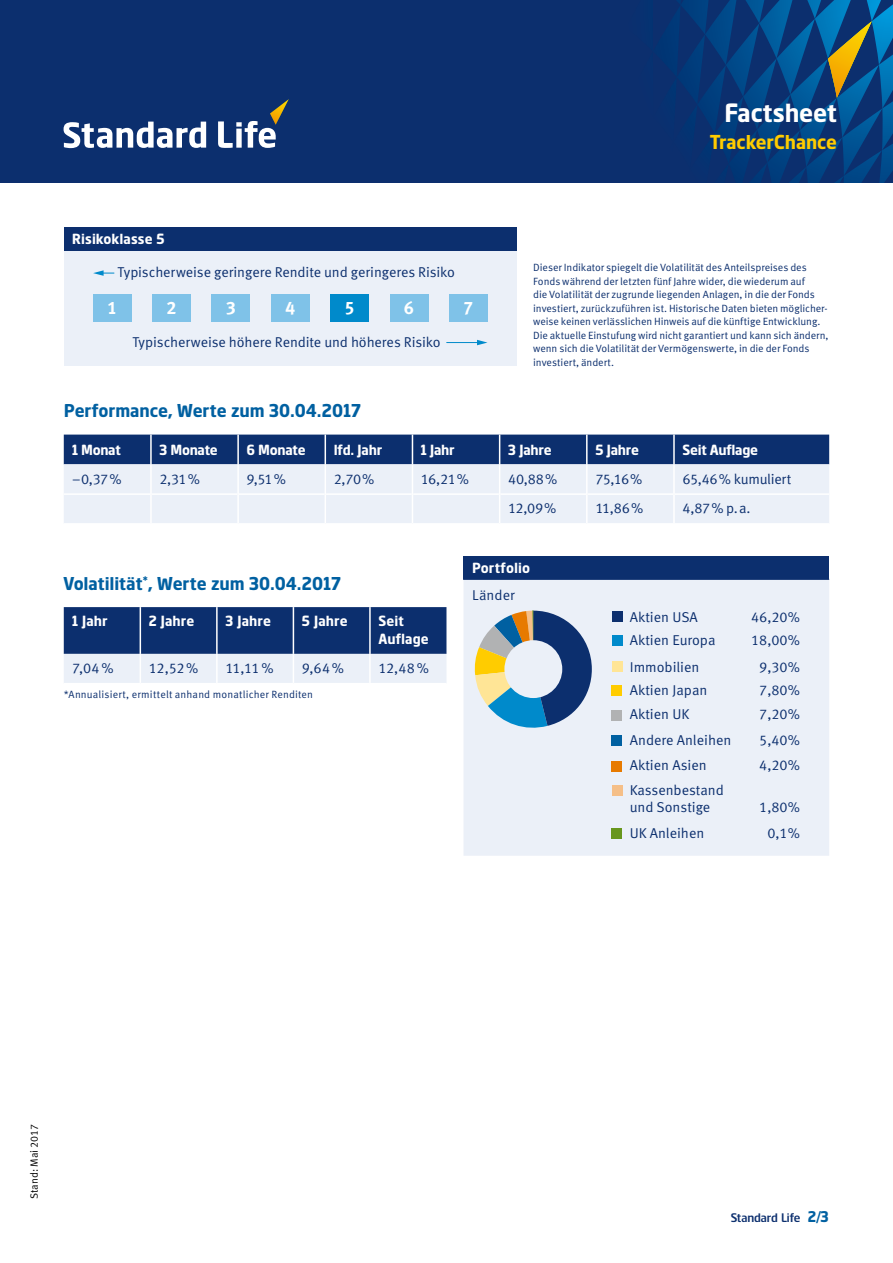
<style>
.page{position:relative;width:893px;height:1263px;background:#fff}
.page>*{position:absolute;margin:0;border:0;box-sizing:border-box;transform-origin:0 0}
.t1{font:700 25.5px "Standard Life";letter-spacing:-.005em;color:#fff}
.t2{font:700 19.5px "Standard Life";letter-spacing:-.005em;color:#fc0}
.t3{font:700 18px "Standard Life";color:#0060a1}
.t4{font:700 18px "Meta Standard Life Pro TF";color:#fff}
.t5{font:14.25px/17.1px "Meta Standard Life Pro TF Norm";letter-spacing:-.005em;color:#0c2f6e}
.t6{font:700 14.25px/18px "Standard Life";color:#fff}
.t7{font:12px "Standard Life";color:#0c2f6e}
.t8{font:10.5px/13.5px "Meta Standard Life Pro TF Norm";letter-spacing:-.005em;color:#0c2f6e}
.t9{font:10.5px "Meta Standard Life Pro TF Norm";letter-spacing:.015em;color:#0c2f6e}
.t10{font:10.5px "Meta Standard Life Pro TF Norm";color:#000}
.s1{font-weight:700;font-size:15px;color:#0060a1}
</style>
<div class="page">
<div style="left:0;top:0;width:893px;height:183px;background:#0c2f6e"></div>
<svg style="left:658px;top:0;width:235px;height:183px"></svg>
<svg style="left:828px;top:21px;width:44px;height:77px"></svg>
<svg style="left:64px;top:122px;width:142px;height:26px"></svg>
<svg style="left:218px;top:99px;width:71px;height:49px"></svg>
<div style="left:64px;top:464px;width:765px;height:59px;background:#ebf0f8"></div>
<hr style="left:64px;top:493px;width:86px;height:2px;background:#fff">
<hr style="left:152px;top:493px;width:85px;height:2px;background:#fff">
<hr style="left:239px;top:493px;width:86px;height:2px;background:#fff">
<hr style="left:326px;top:493px;width:86px;height:2px;background:#fff">
<hr style="left:413px;top:493px;width:86px;height:2px;background:#fff">
<hr style="left:500px;top:493px;width:86px;height:2px;background:#fff">
<hr style="left:588px;top:493px;width:85px;height:2px;background:#fff">
<hr style="left:150px;top:464px;width:2px;height:30px;background:#fff">
<hr style="left:150px;top:494px;width:2px;height:29px;background:#fff">
<hr style="left:237px;top:464px;width:2px;height:30px;background:#fff">
<hr style="left:237px;top:494px;width:2px;height:29px;background:#fff">
<hr style="left:325px;top:464px;width:1px;height:30px;background:#fff">
<svg style="left:325px;top:494px;width:1px;height:29px"></svg>
<hr style="left:412px;top:464px;width:1px;height:30px;background:#fff">
<svg style="left:412px;top:494px;width:1px;height:29px"></svg>
<hr style="left:586px;top:464px;width:2px;height:30px;background:#fff">
<hr style="left:586px;top:494px;width:2px;height:29px;background:#fff">
<div style="left:64px;top:435px;width:765px;height:29px;background:#0c2f6e"></div>
<hr style="left:499px;top:464px;width:1px;height:30px;background:#fff">
<svg style="left:499px;top:494px;width:1px;height:29px"></svg>
<hr style="left:675px;top:493px;width:154px;height:2px;background:#fff">
<hr style="left:673px;top:435px;width:2px;height:29px;background:#fff">
<hr style="left:673px;top:464px;width:2px;height:30px;background:#fff">
<hr style="left:673px;top:494px;width:2px;height:29px;background:#fff">
<div style="left:463px;top:556px;width:366px;height:23px;background:#0c2f6e"></div>
<div style="left:464px;top:580px;width:365px;height:276px;background:#ebf0f8"></div>
<hr style="left:463px;top:579px;width:366px;height:1px;background:#0c2f6e">
<div style="left:612px;top:828px;width:10px;height:11px;background:#67961d"></div>
<div style="left:612px;top:785px;width:10px;height:10px;background:#f5bf88"></div>
<div style="left:612px;top:611px;width:10px;height:11px;background:#0c2f6e"></div>
<div style="left:612px;top:635px;width:10px;height:11px;background:#008acb"></div>
<div style="left:612px;top:661px;width:10px;height:11px;background:#ffe596"></div>
<div style="left:612px;top:685px;width:10px;height:10px;background:#fc0"></div>
<div style="left:612px;top:710px;width:10px;height:10px;background:#b1b2b3"></div>
<div style="left:612px;top:735px;width:10px;height:10px;background:#0060a1"></div>
<div style="left:612px;top:761px;width:10px;height:10px;background:#e77a00"></div>
<svg style="left:474px;top:611px;width:118px;height:120px;background:#7a94a2"></svg>
<div style="left:504px;top:640px;width:58px;height:58px;background:#ebf0f8;border-radius:50%"></div>
<div style="left:64px;top:228px;width:452px;height:23px;background:#0c2f6e"></div>
<div style="left:64px;top:251px;width:452px;height:115px;background:#ebf0f8"></div>
<div style="left:93px;top:294px;width:38px;height:27px;background:#7fc2e8"></div>
<div style="left:449px;top:294px;width:38px;height:27px;background:#7fc2e8"></div>
<div style="left:390px;top:294px;width:38px;height:27px;background:#7fc2e8"></div>
<div style="left:331px;top:294px;width:38px;height:27px;background:#008acb"></div>
<div style="left:271px;top:294px;width:38px;height:27px;background:#7fc2e8"></div>
<div style="left:212px;top:294px;width:38px;height:27px;background:#7fc2e8"></div>
<div style="left:152px;top:294px;width:39px;height:27px;background:#7fc2e8"></div>
<svg style="left:93px;top:270px;width:21px;height:6px"></svg>
<svg style="left:477px;top:340px;width:10px;height:5px"></svg>
<hr style="left:447px;top:342px;width:32px;height:1px;background:#008acb">
<svg style="left:64px;top:607px;width:382px;height:76px;background:#647ba4"></svg>
<hr style="left:369px;top:654px;width:2px;height:29px;background:#fff">
<h3 class="t6" style="left:72px;top:230px;width:94px">Risikoklasse 5</h3>
<h3 class="t5" style="left:117px;top:263px;width:339px">Typischerweise geringere Rendite und geringeres Risiko</h3>
<h3 class="t4" style="left:107px;top:294px;width:12px">1</h3>
<h3 class="t4" style="left:166px;top:294px;width:12px">2</h3>
<h3 class="t4" style="left:226px;top:294px;width:12px">3</h3>
<h3 class="t4" style="left:285px;top:294px;width:12px">4</h3>
<h3 class="t4" style="left:345px;top:294px;width:12px">5</h3>
<h3 class="t4" style="left:404px;top:294px;width:12px">6</h3>
<h3 class="t4" style="left:463px;top:294px;width:12px">7</h3>
<h3 class="t5" style="left:132px;top:333px;width:310px">Typischerweise höhere Rendite und höheres Risiko</h3>
<h1 class="t1" style="left:724px;top:97px;width:114px">Factsheet</h1>
<h2 class="t2" style="left:710px;top:130px;width:128px">TrackerChance</h2>
<p class="t8" style="left:533px;top:260px;width:297px">Dieser Indikator spiegelt die Volatilität des Anteilspreises des Fonds während der letzten fünf Jahre wider, die wiederum auf<br>die Volatilität der zugrunde liegenden Anlagen, in die der Fonds investiert, zurückzuführen ist. Historische Daten bieten möglicher&shy;weise keinen verlässlichen Hinweis auf die künftige Entwicklung.<br>Die aktuelle Einstufung wird nicht garantiert und kann sich ändern, wenn sich die Volatilität der Vermögenswerte, in die der Fonds investiert, ändert.</p>
<h3 class="t3" style="left:64px;top:400px;width:299px">Performance, Werte zum 30.04.2017</h3>
<h3 class="t6" style="left:72px;top:440px;width:50px">1 Monat</h3>
<h3 class="t6" style="left:159px;top:440px;width:60px">3 Monate</h3>
<h3 class="t6" style="left:247px;top:440px;width:60px">6 Monate</h3>
<h3 class="t6" style="left:334px;top:440px;width:50px">lfd. Jahr</h3>
<h3 class="t6" style="left:421px;top:440px;width:35px">1 Jahr</h3>
<h3 class="t6" style="left:508px;top:440px;width:45px">3 Jahre</h3>
<h3 class="t6" style="left:595px;top:440px;width:45px">5 Jahre</h3>
<h3 class="t6" style="left:682px;top:440px;width:77px">Seit Auflage</h3>
<h3 class="t5" style="left:72px;top:469px;width:51px">–0,37%</h3>
<h3 class="t5" style="left:159px;top:469px;width:42px">2,31%</h3>
<h3 class="t5" style="left:247px;top:469px;width:41px">9,51%</h3>
<h3 class="t5" style="left:334px;top:469px;width:42px">2,70%</h3>
<h3 class="t5" style="left:421px;top:469px;width:50px">16,21%</h3>
<h3 class="t5" style="left:508px;top:469px;width:51px">40,88%</h3>
<h3 class="t5" style="left:595px;top:469px;width:49px">75,16%</h3>
<h3 class="t5" style="left:682px;top:469px;width:110px">65,46% kumuliert</h3>
<h3 class="t5" style="left:508px;top:499px;width:50px">12,09%</h3>
<h3 class="t5" style="left:595px;top:499px;width:49px">11,86%</h3>
<h3 class="t5" style="left:682px;top:499px;width:70px">4,87% p.a.</h3>
<h3 class="t3" style="left:64px;top:572px;width:279px">Volatilität<sup>*</sup>, Werte zum 30.04.2017</h3>
<h3 class="t6" style="left:72px;top:612px;width:37px">1 Jahr</h3>
<h3 class="t6" style="left:149px;top:612px;width:47px">2 Jahre</h3>
<h3 class="t6" style="left:225px;top:612px;width:47px">3 Jahre</h3>
<h3 class="t6" style="left:302px;top:612px;width:47px">5 Jahre</h3>
<h3 class="t6" style="left:378px;top:612px;width:52px">Seit<br>Auflage</h3>
<h3 class="t5" style="left:72px;top:659px;width:43px">7,04%</h3>
<h3 class="t5" style="left:149px;top:659px;width:51px">12,52%</h3>
<h3 class="t5" style="left:225px;top:659px;width:50px">11,11 %</h3>
<h3 class="t5" style="left:302px;top:659px;width:44px">9,64%</h3>
<h3 class="t5" style="left:378px;top:659px;width:52px">12,48%</h3>
<p class="t9" style="left:64px;top:686px;width:251px">*Annualisiert, ermittelt anhand monatlicher Renditen</p>
<h3 class="t6" style="left:472px;top:558px;width:59px">Portfolio</h3>
<h3 class="t5" style="left:472px;top:586px;width:44px">Länder</h3>
<h3 class="t5" style="left:630px;top:607px;width:69px">Aktien USA</h3>
<h3 class="t5" style="left:751px;top:607px;width:50px">46,20%</h3>
<h3 class="t5" style="left:630px;top:631px;width:87px">Aktien Europa</h3>
<h3 class="t5" style="left:751px;top:631px;width:50px">18,00%</h3>
<h3 class="t5" style="left:630px;top:658px;width:71px">Immobilien</h3>
<h3 class="t5" style="left:759px;top:658px;width:42px">9,30%</h3>
<h3 class="t5" style="left:630px;top:681px;width:79px">Aktien Japan</h3>
<h3 class="t5" style="left:759px;top:681px;width:42px">7,80%</h3>
<h3 class="t5" style="left:630px;top:705px;width:61px">Aktien UK</h3>
<h3 class="t5" style="left:759px;top:705px;width:42px">7,20%</h3>
<h3 class="t5" style="left:630px;top:731px;width:103px">Andere Anleihen</h3>
<h3 class="t5" style="left:759px;top:731px;width:42px">5,40%</h3>
<h3 class="t5" style="left:630px;top:756px;width:78px">Aktien Asien</h3>
<h3 class="t5" style="left:759px;top:756px;width:42px">4,20%</h3>
<h3 class="t5" style="left:630px;top:780px;width:96px">Kassenbestand und Sonstige</h3>
<h3 class="t5" style="left:759px;top:797px;width:42px">1,80%</h3>
<h3 class="t5" style="left:630px;top:824px;width:76px">UK Anleihen</h3>
<h3 class="t5" style="left:767px;top:824px;width:34px">0,1%</h3>
<p class="t10" style="left:26px;top:1199px;width:76px;rotate:-90deg">Stand: Mai 2017</p>
<p class="t7" style="left:731px;top:1210px;width:100px">Standard Life <span class="s1">2/3</span></p>
</div>
